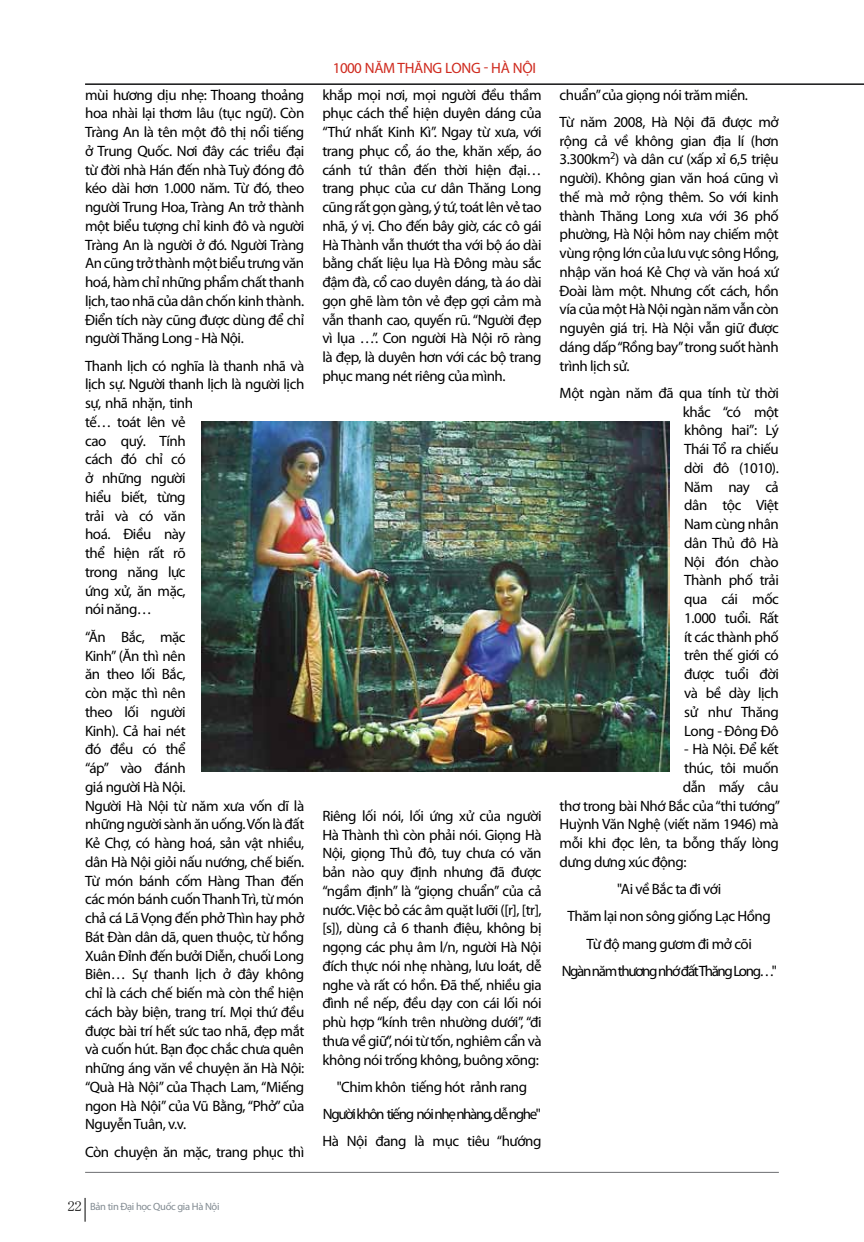
<style>
.page{position:relative;width:864px;height:1242px;background:#fff}
.page>*{position:absolute;margin:0;border:0;box-sizing:border-box;transform-origin:0 0}
.t1{font:15px/18.8px "Myriad Pro";letter-spacing:-.03em;color:#000;text-align:justify}
.t2{font:15px "Myriad Pro";letter-spacing:-.03em;color:#cf2a1e}
.t3{font:10.5px "Myriad Pro";letter-spacing:-.03em;color:#828b92}
.s1{font-family:"MS Mincho";font-size:14.25px;color:#000}
</style>
<div class="page">
<img style="left:201px;top:421px;width:468px;height:350px">
<hr style="left:85px;top:1172px;width:693px;height:1px;background:#6d6e71">
<svg style="left:85px;top:1198px;width:1px;height:23px"></svg>
<hr style="left:85px;top:84px;width:778px;height:1px;background:#0a0a0b">
<p class="t1" style="left:85px;top:85px;width:221px">mùi hương dịu nhẹ: Thoang thoảng hoa nhài lại thơm lâu (tục ngữ). Còn Tràng An là tên một đô thị nổi tiếng ở Trung Quốc. Nơi đây các triều đại từ đời nhà Hán đến nhà Tuỳ đóng đô kéo dài hơn 1.000 năm. Từ đó, theo người Trung Hoa, Tràng An trở thành một biểu tượng chỉ kinh đô và người Tràng An là người ở đó. Người Tràng An cũng trở thành một biểu trưng văn hoá, hàm chỉ những phẩm chất thanh lịch, tao nhã của dân chốn kinh thành.<br>Điển tích này cũng được dùng để chỉ người Thăng Long - Hà Nội.</p>
<p class="t1" style="left:85px;top:356px;width:221px;text-align:left">Thanh lịch có nghĩa là thanh nhã và lịch sự. Người thanh lịch là người lịch sự, nhã nhặn, tinh<br>tế… toát lên vẻ<br>cao quý. Tính<br>cách đó chỉ có<br>ở những người<br>hiểu biết, từng<br>trải và có văn<br>hoá. Điều này<br>thể hiện rất rõ<br>trong năng lực<br>ứng xử, ăn mặc,<br>nói năng…</p>
<p class="t1" style="left:85px;top:627px;width:221px;text-align:left">“Ăn Bắc, mặc<br>Kinh” (Ăn thì nên<br>ăn theo lối Bắc,<br>còn mặc thì nên<br>theo lối người<br>Kinh). Cả hai nét<br>đó đều có thể<br>“áp” vào đánh<br>giá người Hà Nội.<br>Người Hà Nội từ năm xưa vốn dĩ là những người sành ăn uống. Vốn là đất<br>Kẻ Chợ, có hàng hoá, sản vật nhiều, dân Hà Nội giỏi nấu nướng, chế biến.<br>Từ món bánh cốm Hàng Than đến các món bánh cuốn Thanh Trì, từ món chả cá Lã Vọng đến phở Thìn hay phở<br>Bát Đàn dân dã, quen thuộc, từ hồng<br>Xuân Đỉnh đến bưởi Diễn, chuối Long<br>Biên… Sự thanh lịch ở đây không chỉ là cách chế biến mà còn thể hiện cách bày biện, trang trí. Mọi thứ đều được bài trí hết sức tao nhã, đẹp mắt và cuốn hút. Bạn đọc chắc chưa quên những áng văn về chuyện ăn Hà Nội: “Quà Hà Nội” của Thạch Lam, “Miếng ngon Hà Nội” của Vũ Bằng, “Phở” của<br>Nguyễn Tuân, v.v.</p>
<p class="t1" style="left:85px;top:1142px;width:221px">Còn chuyện ăn mặc, trang phục thì</p>
<p class="t3" style="left:67px;top:1199px;width:153px"><span class="s1">22</span> Bản tin Đại học Quốc gia Hà Nội</p>
<p class="t2" style="left:333px;top:59px;width:43px">1000 NĂM</p>
<p class="t2" style="left:397px;top:59px;width:27px">THĂNG</p>
<p class="t2" style="left:445px;top:59px;width:10px">LONG</p>
<p class="t2" style="left:483px;top:59px;width:38px">- HÀ NỘI</p>
<p class="t1" style="left:322px;top:85px;width:221px">khắp mọi nơi, mọi người đều thầm phục cách thể hiện duyên dáng của “Thứ nhất kinh kì”. Ngay từ xưa, với trang phục cổ, áo the, khăn xếp, áo cánh tứ thân đến thời hiện đại… trang phục của cư dân Thăng Long cũng rất gọn gàng, ý tứ, toát lên vẻ tao nhã, ý vị. Cho đến bây giờ, các cô gái Hà Thành vẫn thướt tha với bộ áo dài bằng chất liệu lụa Hà Đông màu sắc đậm đà, cổ cao duyên dáng, tà áo dài gọn ghẽ làm tôn vẻ đẹp gợi cảm mà vẫn thanh cao, quyến rũ. “Người đẹp vì lụa …”. Con người Hà Nội rõ ràng là đẹp, là duyên hơn với các bộ trang phục mang nét riêng của mình.</p>
<p class="t1" style="left:322px;top:806px;width:221px">Riêng lối nói, lối ứng xử của người Hà Thành thì còn phải nói. Giọng Hà Nội, giọng Thủ đô, tuy chưa có văn bản nào quy định nhưng đã được “ngầm định” là “giọng chuẩn” của cả nước. Việc bỏ các âm quặt lưỡi ([r], [tr], [s]), dùng cả 6 thanh điệu, không bị ngọng các phụ âm l/n, người Hà Nội đích thực nói nhẹ nhàng, lưu loát, dễ nghe và rất có hồn. Đã thế, nhiều gia đình nề nếp, đều dạy con cái lối nói phù hợp “kính trên nhường dưới”, “đi thưa về giữ”, nói từ tốn, nghiêm cẩn và không nói trống không, buông xõng:</p>
<p class="t1" style="left:322px;top:1073px;width:220px;line-height:27.3px;text-align:center">"Chim khôn tiếng hót rảnh rang<br>Ngườikhôn tiếng nóinhẹ nhàng,dễ nghe"<br>Hà Nội đang là mục tiêu “hướng</p>
<p class="t1" style="left:559px;top:81px;width:221px;line-height:27.3px">chuẩn” của giọng nói trăm miền.<br>Từ năm 2008, Hà Nội đã được mở</p>
<p class="t1" style="left:559px;top:131px;width:221px">rộng cả về không gian địa lí (hơn 3.300km<sup>2</sup>) và dân cư (xấp xỉ 6,5 triệu người). Không gian văn hoá cũng vì thế mà mở rộng thêm. So với kinh thành Thăng Long xưa với 36 phố phường, Hà Nội hôm nay chiếm một vùng rộng lớn của lưu vực sông Hồng, nhập văn hoá Kẻ Chợ và văn hoá xứ Đoài làm một. N hưng cốt cách, hồn vía của một Hà Nội ngàn năm vẫn còn nguyên giá trị. Hà Nội vẫn giữ được dáng dấp “Rồng bay” trong suốt hành trình lịch sử.</p>
<p class="t1" style="left:682px;top:383px;width:98px;text-indent:-123px">Một ngàn năm đã qua tính từ thời khắc “có một không hai”: Lý Thái Tổ ra chiếu dời đô (1010).<br>Năm nay cả dân tộc Việt Nam cùng nhân dân Thủ đô Hà Nội đón chào Thành phố trải qua cái mốc 1.000 tuổi. Rất ít các thành phố trên thế giới có được tuổi đời và bề dày lịch sử như Thăng Long - Đông Đô</p>
<p class="t1" style="left:684px;top:739px;width:96px">- Hà Nội. Để kết</p>
<p class="t1" style="left:684px;top:758px;width:96px">thúc, tôi muốn</p>
<p class="t1" style="left:682px;top:777px;width:98px">dẫn mấy câu</p>
<p class="t1" style="left:559px;top:796px;width:222px">thơ trong bài N hớ Bắc của “thi tướng”</p>
<p class="t1" style="left:559px;top:814px;width:221px">Huỳnh Văn Nghệ (viết năm 1946) mà</p>
<p class="t1" style="left:559px;top:833px;width:221px">mỗi khi đọc lên, ta bỗng thấy lòng</p>
<p class="t1" style="left:559px;top:852px;width:128px">dưng dưng xúc động:</p>
<p class="t1" style="left:561px;top:875px;width:216px;line-height:27.3px;text-align:center">"Ai về Bắc ta đi với<br>Thăm lại non sông giống Lạc Hồng<br>Từ độ mang gươm đi mở cõi<br>Ngàn năm thương nhớ đất Thăng Long…"</p>
</div>
